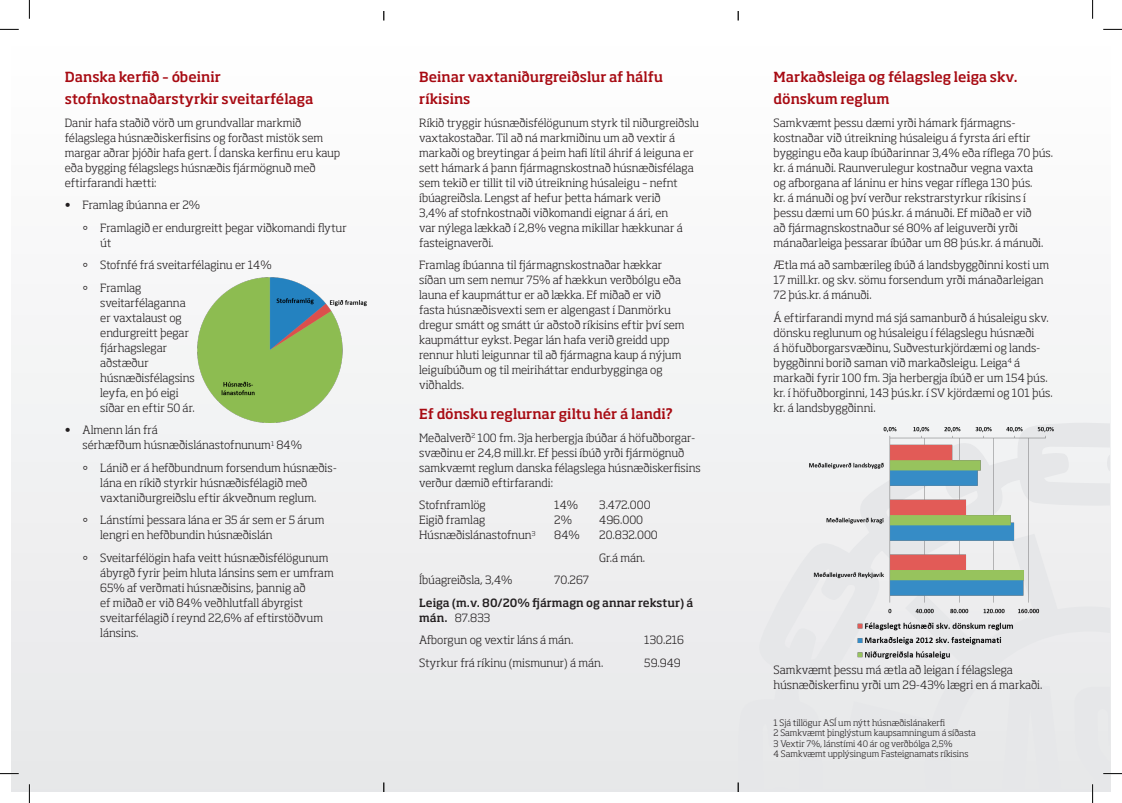
<style>
.page{position:relative;width:1122px;height:803px;background:#fff}
.page>*{position:absolute;margin:0;border:0;box-sizing:border-box;transform-origin:0 0}
.t1{font:500 13.75px/22.5px "Soho Std";letter-spacing:-.005em;color:#a70a12}
.t2{font:300 11.25px/15px "Soho Std";letter-spacing:-.005em;color:#231f20}
.t3{font:500 11.25px/15px "Soho Std";color:#231f20}
.t4{font:300 8.75px/10.5px "Soho Std";color:#231f20}
.s1{font-weight:500}
.s2{font-weight:300}
</style>
<div class="page">
<div style="left:12px;top:12px;width:1098px;height:779px;background:linear-gradient(to right,#f1f1f2,#f9f9f9)"></div>
<div style="left:738px;top:422px;width:371px;height:369px;background:#e8e9ea"></div>
<img style="left:809px;top:428px;width:245px;height:231px">
<img style="left:197px;top:277px;width:169px;height:145px">
<svg style="left:737px;top:12px;width:2px;height:9px"></svg>
<svg style="left:737px;top:782px;width:2px;height:9px"></svg>
<svg style="left:0;top:29px;width:19px;height:1px"></svg>
<svg style="left:1103px;top:29px;width:19px;height:1px"></svg>
<svg style="left:0;top:773px;width:19px;height:1px"></svg>
<svg style="left:1103px;top:773px;width:19px;height:1px"></svg>
<svg style="left:29px;top:0;width:1px;height:19px"></svg>
<svg style="left:29px;top:784px;width:1px;height:19px"></svg>
<svg style="left:1092px;top:0;width:1px;height:19px"></svg>
<svg style="left:1092px;top:784px;width:1px;height:19px"></svg>
<p class="t1" style="left:65px;top:65px;width:250px">Danska kerfið – óbeinir stofnkostnaðarstyrkir sveitarfélaga</p>
<p class="t2" style="left:65px;top:115px;width:277px">Danir hafa staðið vörð um grundvallar markmið félagslega húsnæðiskerfisins og forðast mistök sem margar aðrar þjóðir hafa gert. Í danska kerfinu eru kaup eða bygging félagslegs húsnæðis fjármögnuð með eftirfarandi hætti:</p>
<p class="t2" style="left:65px;top:198px;width:137px"><span class="s1">•</span> Framlag íbúanna er 2%</p>
<p class="t2" style="left:100px;top:220px;width:248px;text-indent:-18px">• Framlagið er endurgreitt þegar viðkomandi flytur út</p>
<p class="t2" style="left:83px;top:258px;width:191px">• Stofnfé frá sveitarfélaginu er 14%</p>
<p class="t2" style="left:100px;top:280px;width:96px;text-indent:-18px">• Framlag sveitarfélaganna er vaxtalaust og endurgreitt þegar fjárhagslegar aðstæður húsnæðisfélagsins leyfa, en þó eigi síðar en eftir 50 ár.</p>
<p class="t2" style="left:83px;top:423px;width:221px;text-indent:-18px"><span class="s1">•</span> Almenn lán frá<br>sérhæfðum húsnæðislánastofnunum<sup>1</sup> 84%</p>
<p class="t2" style="left:100px;top:460px;width:238px;text-indent:-18px">• Lánið er á hefðbundnum forsendum húsnæðis&shy;lána en ríkið styrkir húsnæðisfélagið með vaxtaniðurgreiðslu eftir ákveðnum reglum.</p>
<p class="t2" style="left:100px;top:513px;width:226px;text-indent:-18px">• Lánstími þessara lána er 35 ár sem er 5 árum lengri en hefðbundin húsnæðislán</p>
<p class="t2" style="left:100px;top:550px;width:235px;text-indent:-18px">• Sveitarfélögin hafa veitt húsnæðisfélögunum ábyrgð fyrir þeim hluta lánsins sem er umfram 65% af verðmati húsnæðisins, þannig að<br>ef miðað er við 84% veðhlutfall ábyrgist sveitarfélagið í reynd 22,6% af eftirstöðvum lánsins.</p>
<p class="t1" style="left:419px;top:65px;width:245px">Beinar vaxtaniðurgreiðslur af hálfu ríkisins</p>
<p class="t2" style="left:419px;top:115px;width:281px">Ríkið tryggir húsnæðisfélögunum styrk til niðurgreiðslu vaxtakostaðar. Til að ná markmiðinu um að vextir á markaði og breytingar á þeim hafi lítil áhrif á leiguna er sett hámark á þann fjármagnskostnað húsnæðisfélaga sem tekið er tillit til við útreikning húsaleigu – nefnt íbúagreiðsla. Lengst af hefur þetta hámark verið<br>3,4% af stofnkostnaði viðkomandi eignar á ári, en<br>var nýlega lækkað í 2,8% vegna mikillar hækkunar á fasteignaverði.</p>
<p class="t2" style="left:419px;top:258px;width:267px">Framlag íbúanna til fjármagnskostnaðar hækkar síðan um sem nemur 75% af hækkun verðbólgu eða launa ef kaupmáttur er að lækka. Ef miðað er við fasta húsnæðisvexti sem er algengast í Danmörku dregur smátt og smátt úr aðstoð ríkisins eftir því sem kaupmáttur eykst. Þegar lán hafa verið greidd upp rennur hluti leigunnar til að fjármagna kaup á nýjum leiguíbúðum og til meiriháttar endurbygginga og viðhalds.</p>
<p class="t1" style="left:419px;top:403px;width:255px">Ef dönsku reglurnar giltu hér á landi?</p>
<p class="t2" style="left:419px;top:430px;width:283px">Meðalverð<sup>2</sup> 100 fm. 3ja herbergja íbúðar á höfuðborgar&shy;svæðinu er 24,8 mill.kr. Ef þessi íbúð yrði fjármögnuð samkvæmt reglum danska félagslega húsnæðiskerfisins verður dæmið eftirfarandi:</p>
<p class="t2" style="left:419px;top:498px;width:68px">Stofnframlög</p>
<p class="t2" style="left:554px;top:498px;width:25px">14%</p>
<p class="t2" style="left:599px;top:498px;width:53px">3.472.000</p>
<p class="t2" style="left:419px;top:513px;width:68px">Eigið framlag</p>
<p class="t2" style="left:554px;top:513px;width:19px">2%</p>
<p class="t2" style="left:599px;top:513px;width:45px">496.000</p>
<p class="t2" style="left:419px;top:528px;width:118px">Húsnæðislánastofnun<sup>3</sup></p>
<p class="t2" style="left:554px;top:528px;width:27px">84%</p>
<p class="t2" style="left:599px;top:524px;width:60px;line-height:22.5px">20.832.000<br>Gr.á mán.</p>
<p class="t2" style="left:419px;top:573px;width:95px">Íbúagreiðsla, 3,4%</p>
<p class="t2" style="left:554px;top:573px;width:36px">70.267</p>
<p class="t3" style="left:419px;top:595px;width:276px">Leiga (m.v. 80/20% fjármagn og annar rekstur) á mán. <span class="s2">87.833</span></p>
<p class="t2" style="left:419px;top:633px;width:156px">Afborgun og vextir láns á mán.</p>
<p class="t2" style="left:644px;top:633px;width:41px">130.216</p>
<p class="t2" style="left:419px;top:655px;width:186px">Styrkur frá ríkinu (mismunur) á mán.</p>
<p class="t2" style="left:644px;top:655px;width:38px">59.949</p>
<p class="t1" style="left:773px;top:65px;width:245px">Markaðsleiga og félagsleg leiga skv. dönskum reglum</p>
<p class="t2" style="left:773px;top:115px;width:281px">Samkvæmt þessu dæmi yrði hámark fjármagns&shy;kostnaðar við útreikning húsaleigu á fyrsta ári eftir byggingu eða kaup íbúðarinnar 3,4% eða ríflega 70 þús. kr. á mánuði. Raunverulegur kostnaður vegna vaxta<br>og afborgana af láninu er hins vegar ríflega 130 þús.<br>kr. á mánuði og því verður rekstrarstyrkur ríkisins í þessu dæmi um 60 þús.kr. á mánuði. Ef miðað er við<br>að fjármagnskostnaður sé 80% af leiguverði yrði mánaðarleiga þessarar íbúðar um 88 þús.kr. á mánuði.</p>
<p class="t2" style="left:773px;top:258px;width:277px">Ætla má að sambærileg íbúð á landsbyggðinni kosti um<br>17 mill.kr. og skv. sömu forsendum yrði mánaðarleigan<br>72 þús.kr. á mánuði.</p>
<p class="t2" style="left:773px;top:310px;width:281px">Á eftirfarandi mynd má sjá samanburð á húsaleigu skv. dönsku reglunum og húsaleigu í félagslegu húsnæði<br>á höfuðborgarsvæðinu, Suðvesturkjördæmi og lands&shy;byggðinni borið saman við markaðsleigu. Leiga<sup>4</sup> á markaði fyrir 100 fm. 3ja herbergja íbúð er um 154 þús. kr. í höfuðborginni, 143 þús.kr. í SV kjördæmi og 101 þús. kr. á landsbyggðinni.</p>
<p class="t2" style="left:773px;top:663px;width:270px">Samkvæmt þessu má ætla að leigan í félagslega húsnæðiskerfinu yrði um 29-43% lægri en á markaði.</p>
<p class="t4" style="left:773px;top:717px;width:204px">1 Sjá tillögur ASÍ um nýtt húsnæðislánakerfi<br>2 Samkvæmt þinglýstum kaupsamningum á síðasta 3 Vextir 7%, lánstími 40 ár og verðbólga 2,5%<br>4 Samkvæmt upplýsingum Fasteignamats ríkisins</p>
</div>
